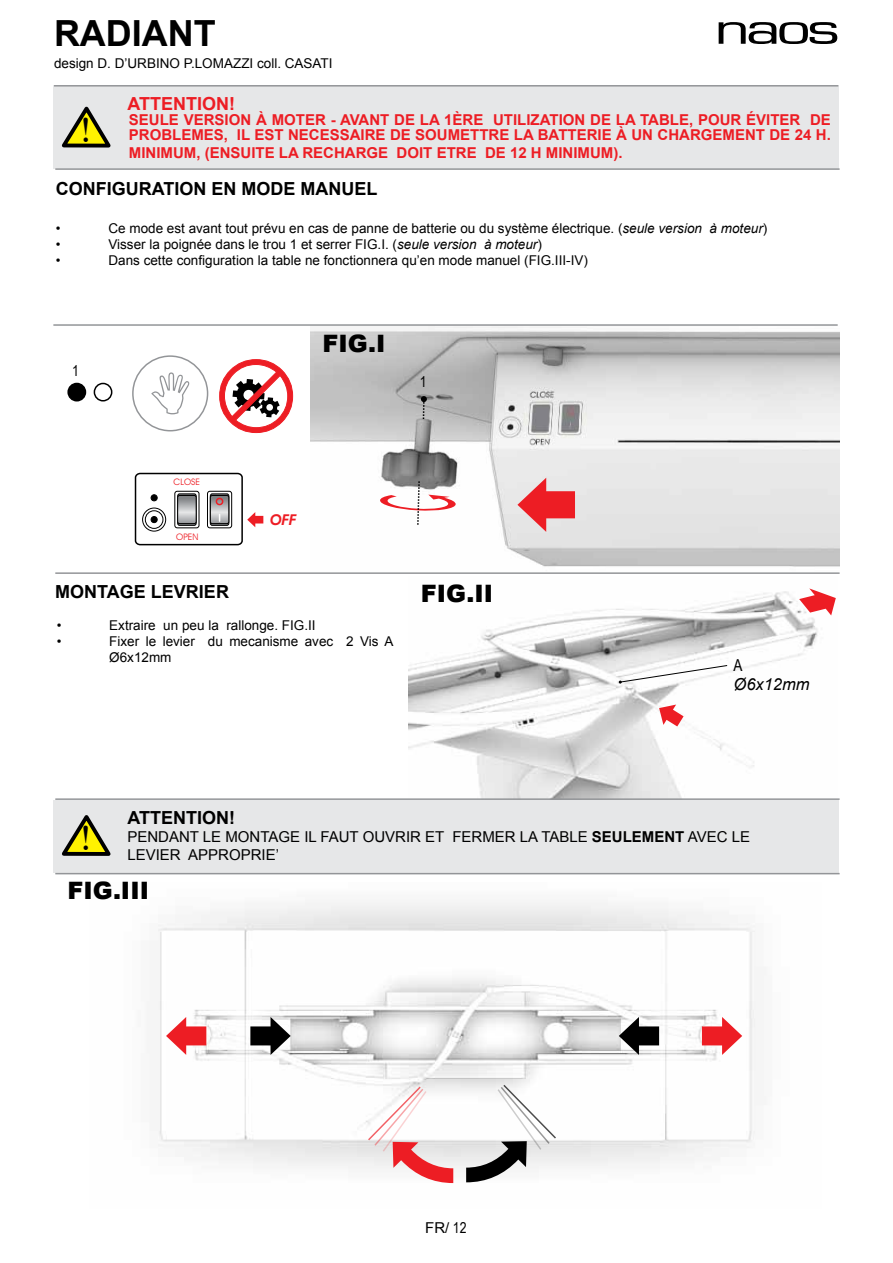
<style>
.page{position:relative;width:893px;height:1263px;background:#fff}
.page>*{position:absolute;margin:0;border:0;box-sizing:border-box;transform-origin:0 0}
.t1{font:700 36px "Arial";color:#000}
.t2{font:900 24px "Arial";color:#000}
.t3{font:700 18px "Arial";color:#000}
.t4{font:700 18px "Arial";color:#ed1d24}
.t5{font:italic 16.5px "Arial";color:#000}
.t6{font:16.5px "Arial Narrow";color:#000}
.t7{font:700 15px/15px "Arial";color:#ed1d24}
.t8{font:15px/18px "Arial";color:#000}
.t9{font:italic 600 15px "Avant Garde IT Cby BT";color:#ed1d24}
.t10{font:15px "Arial Narrow";color:#000}
.t11{font:13.5px/16.2px "Arial";color:#000}
.t12{font:9px "Avant Garde IT Cby BT";color:#ed1d24}
.s1{font-style:italic}
.s2{font-weight:700}
.s3{font-family:"Arial Narrow"}
</style>
<div class="page">
<svg style="left:719px;top:22px;width:118px;height:22px"></svg>
<img style="left:310px;top:326px;width:530px;height:241px">
<div style="left:53px;top:800px;width:786px;height:73px;background:#e6e7e8"></div>
<div style="left:53px;top:85px;width:786px;height:83px;background:#e6e7e8"></div>
<img style="left:158px;top:902px;width:598px;height:282px">
<svg style="left:219px;top:359px;width:74px;height:74px"></svg>
<svg style="left:134px;top:472px;width:129px;height:74px"></svg>
<div style="left:151px;top:494px;width:7px;height:7px;border:1px solid #000;border-radius:50%"></div>
<div style="left:132px;top:355px;width:76px;height:76px;border:2px solid #939598;border-radius:50%"></div>
<svg style="left:151px;top:372px;width:38px;height:42px"></svg>
<svg style="left:421px;top:396px;width:6px;height:23px"></svg>
<svg style="left:166px;top:1017px;width:40px;height:38px"></svg>
<svg style="left:702px;top:1017px;width:40px;height:38px"></svg>
<svg style="left:619px;top:1017px;width:40px;height:38px"></svg>
<svg style="left:250px;top:1017px;width:41px;height:38px"></svg>
<svg style="left:466px;top:1083px;width:92px;height:99px"></svg>
<svg style="left:380px;top:480px;width:76px;height:46px"></svg>
<svg style="left:517px;top:478px;width:58px;height:54px"></svg>
<svg style="left:366px;top:1085px;width:87px;height:98px"></svg>
<div style="left:68px;top:383px;width:17px;height:18px;background:#000;border-radius:50%"></div>
<div style="left:67px;top:383px;width:19px;height:18px;border:2px solid #000;border-radius:50%"></div>
<div style="left:94px;top:383px;width:18px;height:18px;border:2px solid #000;border-radius:50%"></div>
<img style="left:408px;top:591px;width:410px;height:207px">
<svg style="left:794px;top:588px;width:42px;height:31px"></svg>
<svg style="left:619px;top:665px;width:109px;height:18px"></svg>
<svg style="left:659px;top:705px;width:25px;height:21px"></svg>
<hr style="left:54px;top:85px;width:784px;height:2px;background:#939598">
<hr style="left:55px;top:168px;width:785px;height:2px;background:#939598">
<hr style="left:53px;top:324px;width:785px;height:2px;background:#939598">
<hr style="left:55px;top:572px;width:785px;height:2px;background:#939598">
<hr style="left:55px;top:873px;width:785px;height:1px;background:#939598">
<hr style="left:55px;top:798px;width:785px;height:2px;background:#939598">
<svg style="left:61px;top:106px;width:50px;height:42px"></svg>
<svg style="left:62px;top:815px;width:49px;height:41px"></svg>
<h1 class="t1" style="left:54px;top:10px;width:163px">RADIANT</h1>
<p class="t11" style="left:54px;top:55px;width:280px">design D. D’URBINO P.LOMAZZI coll. CASATI</p>
<h3 class="t4" style="left:127px;top:92px;width:109px">ATTENTION!</h3>
<p class="t7" style="left:129px;top:113px;width:703px">SEULE VERSION À MOTER - AVANT DE LA 1ÈRE UTILIZATION DE LA TABLE, POUR ÉVITER DE<br>PROBLEMES, IL EST NECESSAIRE DE SOUMETTRE LA BATTERIE À UN CHARGEMENT DE 24 H.</p>
<p class="t7" style="left:129px;top:146px;width:495px">MINIMUM, (ENSUITE LA RECHARGE DOIT ETRE DE 12 H MINIMUM).</p>
<h3 class="t3" style="left:56px;top:177px;width:323px">CONFIGURATION EN MODE MANUEL</h3>
<p class="t11" style="left:56px;top:220px;width:6px">•</p>
<p class="t11" style="left:108px;top:220px;width:660px">Ce mode est avant tout prévu en cas de panne de batterie ou du système électrique. (<span class="s1">seule version à moteur</span>)</p>
<p class="t11" style="left:56px;top:236px;width:6px">•</p>
<p class="t11" style="left:108px;top:236px;width:435px">Visser la poignée dans le trou 1 et serrer FIG.I. (<span class="s1">seule version à moteur</span>)</p>
<p class="t11" style="left:56px;top:253px;width:6px">•</p>
<p class="t11" style="left:108px;top:253px;width:481px">Dans cette configuration la table ne fonctionnera qu’en mode manuel (FIG.III-IV)</p>
<p class="t10" style="left:72px;top:359px;width:8px">1</p>
<h2 class="t2" style="left:323px;top:326px;width:64px">FIG.I</h2>
<p class="t10" style="left:420px;top:370px;width:8px">1</p>
<p class="t12" style="left:174px;top:477px;width:28px">CLOSE</p>
<p class="t12" style="left:176px;top:531px;width:24px">OPEN</p>
<p class="t9" style="left:270px;top:510px;width:28px">OFF</p>
<h3 class="t3" style="left:55px;top:579px;width:175px">MONTAGE LEVRIER</h3>
<p class="t11" style="left:57px;top:617px;width:6px">•</p>
<p class="t11" style="left:109px;top:617px;width:208px">Extraire un peu la rallonge. FIG.II</p>
<p class="t11" style="left:57px;top:633px;width:6px">•</p>
<p class="t11" style="left:109px;top:633px;width:286px">Fixer le levier du mecanisme avec 2 Vis A<br>Ø6x12mm</p>
<h2 class="t2" style="left:421px;top:576px;width:74px">FIG.II</h2>
<p class="t6" style="left:733px;top:653px;width:11px">A</p>
<p class="t5" style="left:733px;top:674px;width:78px">Ø6x12mm</p>
<h3 class="t3" style="left:127px;top:805px;width:109px">ATTENTION!</h3>
<p class="t8" style="left:127px;top:827px;width:624px">PENDANT LE MONTAGE IL FAUT OUVRIR ET FERMER LA TABLE <span class="s2">SEULEMENT</span> AVEC LE<br>LEVIER APPROPRIE’</p>
<h2 class="t2" style="left:67px;top:873px;width:83px">FIG.III</h2>
<p class="t8" style="left:425px;top:1219px;width:43px">FR/ <span class="s3">12</span></p>
</div>
